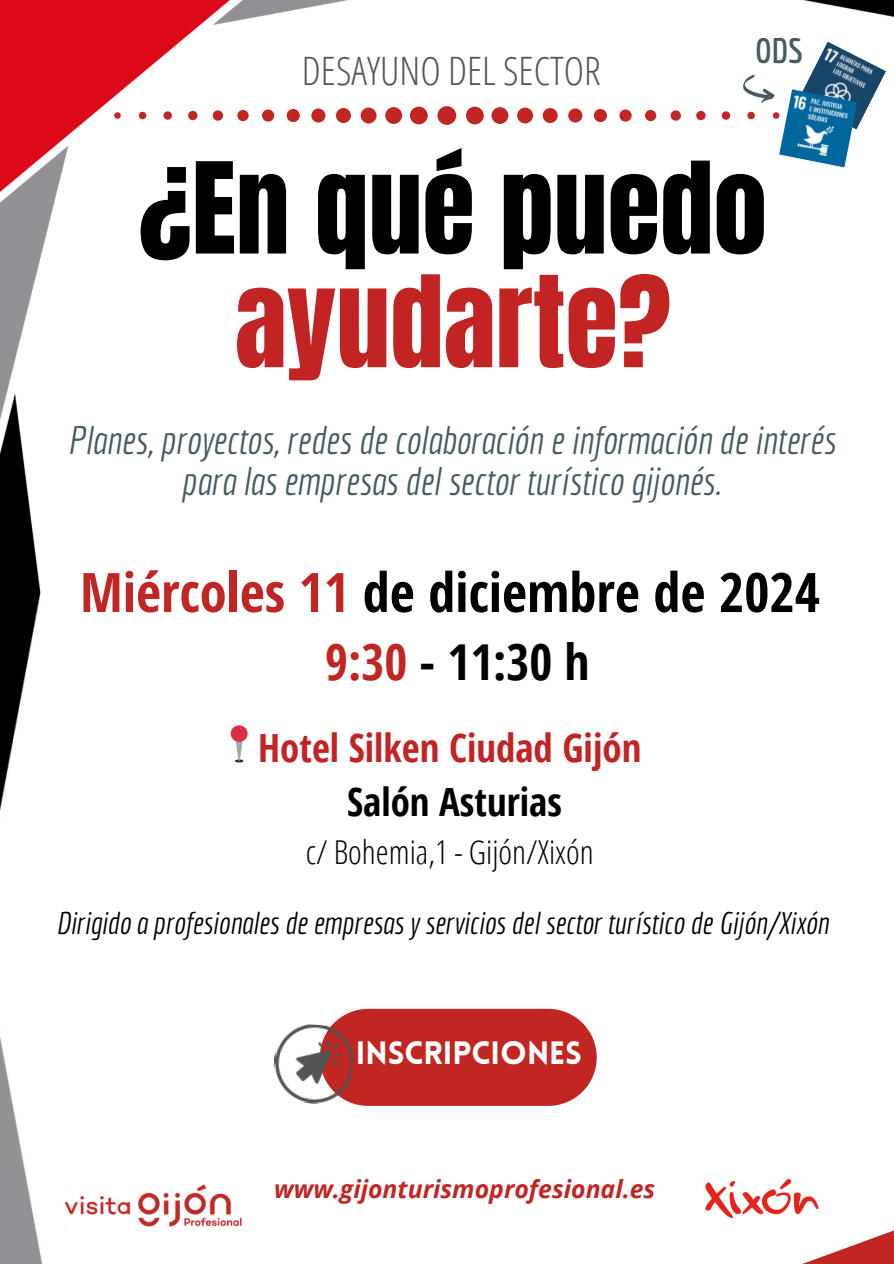
<style>
.page{position:relative;width:894px;height:1264px;background:#fff}
.page>*{position:absolute;margin:0;border:0;box-sizing:border-box;transform-origin:0 0}
.t1{font:107.55px/113.7px "Anton";color:#000;text-align:center}
.t2{font:700 54.45px "Open Sans Condensed";color:#000}
.t3{font:700 49.5px "Open Sans Condensed";color:#000}
.t4{font:300 39.15px "Open Sans Condensed";color:#545454}
.t5{font:700 38.85px "Open Sans Condensed";color:#c22323}
.t6{font:700 38.85px "Open Sans Condensed";color:#000}
.t7{font:italic 38.4px/40.5px "Economica";color:#455a64;text-align:center}
.t8{font:700 34.35px "Economica";color:#455a64}
.t9{font:300 32.85px "Open Sans Condensed";color:#000}
.t10{font:900 31.65px "Lovelo";color:#fdfefe}
.t11{font:italic 30.45px "Economica";color:#000}
.t12{font:italic 700 24.75px "Open Sans";color:#c22622}
.s1{color:#c22323}
.s2{color:#c22622}
</style>
<div class="page">
<img style="left:0;top:592px;width:597px;height:671px">
<img style="left:0;top:0;width:893px;height:592px">
<div style="left:320px;top:1008px;width:276px;height:98px;background:#c22622;border-radius:49px"></div>
<img style="left:270px;top:1021px;width:86px;height:85px">
<svg style="left:805px;top:1231px;width:88px;height:32px;fill:#c22622"></svg>
<svg style="left:114px;top:72px;width:665px;height:53px"></svg>
<img style="left:27px;top:1165px;width:251px;height:80px">
<img style="left:705px;top:1178px;width:133px;height:59px">
<svg style="left:231px;top:725px;width:16px;height:37px"></svg>
<img style="left:798px;top:42px;width:87px;height:87px">
<img style="left:779px;top:89px;width:78px;height:78px">
<p class="t4" style="left:302px;top:43px;width:300px">DESAYUNO DEL SECTOR</p>
<p class="t8" style="left:754px;top:30px;width:50px">ODS</p>
<h2 class="t1" style="left:139px;top:153px;width:629px">¿En qué puedo <span class="s1">ayudarte?</span></h2>
<p class="t7" style="left:67px;top:419px;width:769px">Planes, proyectos, redes de colaboración e información de interés para las empresas del sector turístico gijonés.</p>
<p class="t2" style="left:80px;top:554px;width:741px"><span class="s2">Miércoles 11</span> de diciembre de 2024</p>
<p class="t3" style="left:325px;top:626px;width:266px"><span class="s2">9:30</span> - 11:30 h</p>
<p class="t5" style="left:258px;top:720px;width:384px">Hotel Silken Ciudad Gijón</p>
<h1 class="t6" style="left:347px;top:774px;width:216px">Salón Asturias</h1>
<h4 class="t9" style="left:306px;top:829px;width:289px">c/ Bohemia,1 - Gijón/Xixón</h4>
<p class="t11" style="left:56px;top:904px;width:773px">Dirigido a profesionales de empresas y servicios del sector turístico de Gijón/Xixón</p>
<p class="t10" style="left:356px;top:1039px;width:227px">INSCRIPCIONES</p>
<p class="t12" style="left:274px;top:1171px;width:382px">www.gijonturismoprofesional.es</p>
</div>
